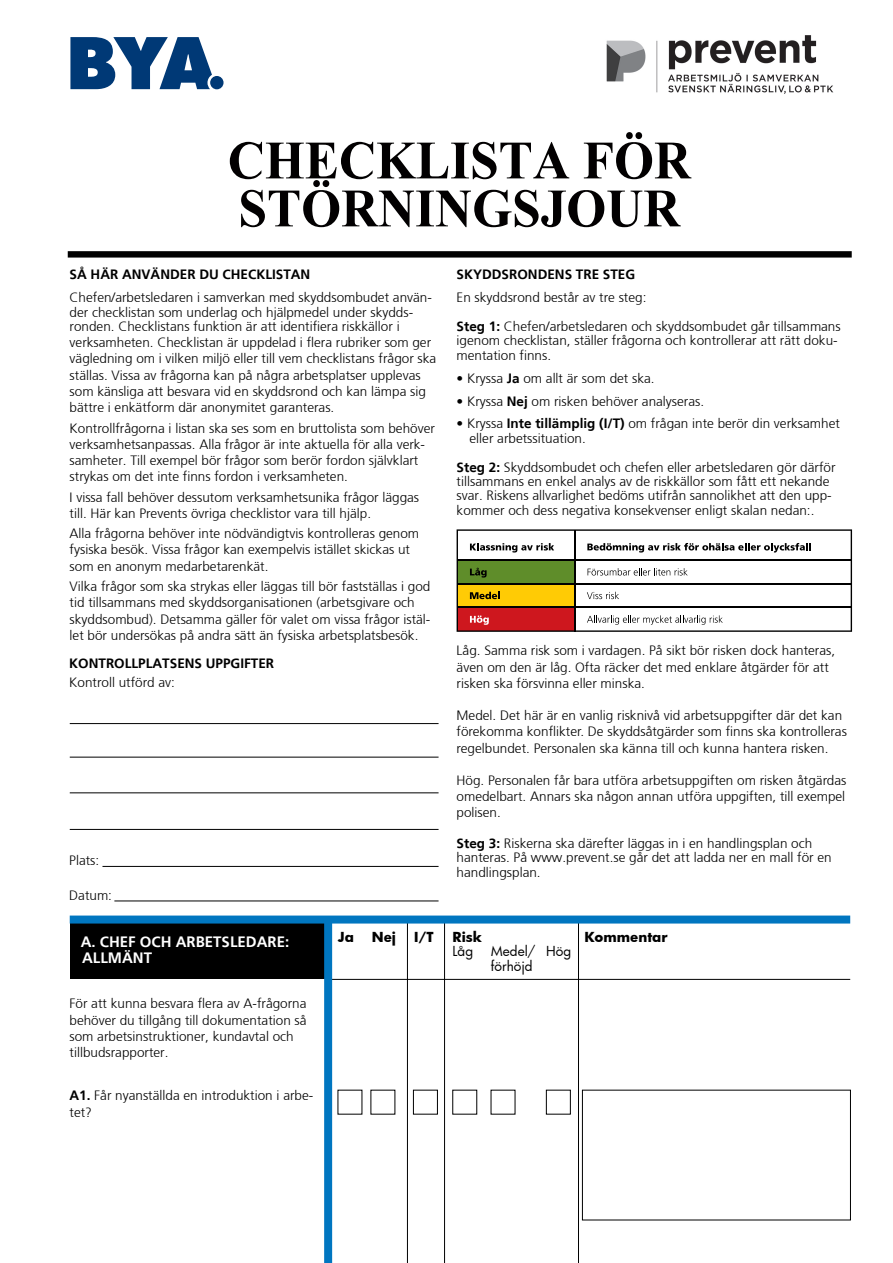
<style>
.page{position:relative;width:893px;height:1263px;background:#fff}
.page>*{position:absolute;margin:0;border:0;box-sizing:border-box;transform-origin:0 0}
.t1{font:700 54px/48px "Times New Roman";color:#020001;scale:.95 1}
.t2{font:700 15px/16.2px "Frutiger 65";color:#fff}
.t3{font:300 13.5px/16.2px "Frutiger 45";color:#000}
.t4{font:700 13.5px "Frutiger 65";color:#000}
.t5{font:700 13.5px "Futura";color:#000}
.t6{font:13.5px/14.4px "Futura";color:#000}
.s1{font-family:"Frutiger 65";font-weight:700}
</style>
<div class="page">
<div style="left:70px;top:917px;width:258px;height:62px;background:#000"></div>
<hr style="left:444px;top:919px;width:1px;height:344px;background:#000">
<hr style="left:407px;top:919px;width:1px;height:344px;background:#000">
<hr style="left:578px;top:919px;width:1px;height:344px;background:#000">
<hr style="left:329px;top:979px;width:521px;height:1px;background:#000">
<div style="left:68px;top:251px;width:784px;height:7px;background:#000"></div>
<svg style="left:70px;top:37px;width:142px;height:52px"></svg>
<div style="left:210px;top:76px;width:14px;height:13px;background:#003976;border-radius:50%"></div>
<div style="left:413px;top:1090px;width:25px;height:24px;border:1px solid #000"></div>
<div style="left:582px;top:1090px;width:269px;height:130px;border:1px solid #000"></div>
<div style="left:546px;top:1090px;width:25px;height:24px;border:1px solid #000"></div>
<div style="left:70px;top:915px;width:780px;height:8px;background:#0076c0"></div>
<div style="left:324px;top:918px;width:8px;height:345px;background:#0076c0"></div>
<svg style="left:457px;top:529px;width:395px;height:103px"></svg>
<hr style="left:70px;top:757px;width:369px;height:1px;background:#000">
<hr style="left:70px;top:792px;width:369px;height:1px;background:#000">
<hr style="left:70px;top:829px;width:369px;height:1px;background:#000">
<hr style="left:102px;top:866px;width:337px;height:1px;background:#000">
<hr style="left:114px;top:901px;width:325px;height:1px;background:#000">
<hr style="left:70px;top:723px;width:369px;height:1px;background:#000">
<img style="left:606px;top:35px;width:228px;height:59px">
<h1 class="t1" style="left:228px;top:135px;width:489px">CHECKLISTA FÖR<br>STÖRNINGSJOUR</h1>
<p class="t4" style="left:70px;top:267px;width:242px">SÅ HÄR ANVÄNDER DU CHECKLISTAN</p>
<p class="t3" style="left:70px;top:291px;width:364px;line-height:14.4px">Chefen/arbetsledaren i samverkan med skyddsombudet använ&shy;der checklistan som underlag och hjälpmedel under skydds&shy;ronden. Checklistans funktion är att identifiera riskkällor i</p>
<p class="t3" style="left:70px;top:335px;width:368px">verksamheten. Checklistan är uppdelad i flera rubriker som ger vägledning om i vilken miljö eller till vem checklistans frågor ska ställas. Vissa av frågorna kan på några arbetsplatser upplevas som känsliga att besvara vid en skyddsrond och kan lämpa sig bättre i enkätform där anonymitet garanteras.</p>
<p class="t3" style="left:70px;top:420px;width:367px">Kontrollfrågorna i listan ska ses som en bruttolista som behöver verksamhetsanpassas. Alla frågor är inte aktuella för alla verk&shy;samheter. Till exempel bör frågor som berör fordon självklart strykas om det inte finns fordon i verksamheten.</p>
<p class="t3" style="left:70px;top:489px;width:351px">I vissa fall behöver dessutom verksamhetsunika frågor läggas till. Här kan Prevents övriga checklistor vara till hjälp.</p>
<p class="t3" style="left:70px;top:526px;width:351px">Alla frågorna behöver inte nödvändigtvis kontrolleras genom fysiska besök. Vissa frågor kan exempelvis istället skickas ut som en anonym medarbetarenkät.</p>
<p class="t3" style="left:70px;top:578px;width:362px">Vilka frågor som ska strykas eller läggas till bör fastställas i god tid tillsammans med skyddsorganisationen (arbetsgivare och skyddsombud). Detsamma gäller för valet om vissa frågor istäl&shy;let bör undersökas på andra sätt än fysiska arbetsplatsbesök.</p>
<p class="t4" style="left:69px;top:655px;width:206px">KONTROLLPLATSENS UPPGIFTER</p>
<p class="t3" style="left:69px;top:674px;width:107px">Kontroll utförd av:</p>
<p class="t3" style="left:69px;top:852px;width:31px">Plats:</p>
<p class="t3" style="left:69px;top:888px;width:44px">Datum:</p>
<p class="t4" style="left:457px;top:267px;width:36px">SKYDDSRONDENS</p>
<p class="t4" style="left:576px;top:267px;width:9px">TRE</p>
<p class="t4" style="left:603px;top:267px;width:34px">STE G</p>
<p class="t3" style="left:457px;top:283px;width:386px;line-height:28.8px">En skyddsrond består av tre steg:<br><span class="s1">STEG 1:</span> Chefen/arbetsledaren och skyddsombudet går tillsammans</p>
<p class="t3" style="left:457px;top:334px;width:383px;line-height:14.4px">igenom checklistan, ställer frågorna och kontrollerar att rätt doku&shy;mentation finns.</p>
<p class="t3" style="left:457px;top:370px;width:200px">• Kryssa <span class="s1">JA</span> om allt är som det ska.</p>
<p class="t3" style="left:457px;top:393px;width:249px">• Kryssa <span class="s1">NEJ</span> om risken behöver analyseras.</p>
<p class="t3" style="left:470px;top:417px;width:372px;line-height:14.4px;text-indent:-13px">• Kryssa <span class="s1">INTE TILLÄMPLIG (I/T)</span> om frågan inte berör din verksamhet eller arbetssituation.</p>
<p class="t3" style="left:457px;top:460px;width:380px;line-height:14.4px"><span class="s1">STEG 2:</span> Skyddsombudet och chefen eller arbetsledaren gör därför tillsammans en enkel analys av de riskkällor som fått ett nekande svar. Riskens allvarlighet bedöms utifrån sannolikhet att den upp&shy;kommer och dess negativa konsekvenser enligt skalan nedan:.</p>
<p class="t3" style="left:457px;top:643px;width:380px">Låg. Samma risk som i vardagen. På sikt bör risken dock hanteras, även om den är låg. Ofta räcker det med enklare åtgärder för att risken ska försvinna eller minska.</p>
<p class="t3" style="left:457px;top:707px;width:392px">Medel. Det här är en vanlig risknivå vid arbetsuppgifter där det kan förekomma konflikter. De skyddsåtgärder som finns ska kontrolleras regelbundet. Personalen ska känna till och kunna hantera risken.</p>
<p class="t3" style="left:457px;top:772px;width:391px;text-align:justify">Hög. Personalen får bara utföra arbetsuppgiften om risken åtgärdas omedelbart. Annars ska någon annan utföra uppgiften, till exempel polisen.</p>
<p class="t3" style="left:457px;top:836px;width:377px;line-height:14.4px"><span class="s1">STEG 3:</span> Riskerna ska därefter läggas in i en handlingsplan och hanteras. På www.prevent.se går det att ladda ner en mall för en handlingsplan.</p>
<p class="t2" style="left:81px;top:934px;width:210px">A. CHEF OCH ARBETSLEDARE:<br>ALLMÄNT</p>
<p class="t3" style="left:70px;top:996px;width:239px">För att kunna besvara flera av A-frågorna behöver du tillgång till dokumentation så som arbetsinstruktioner, kundavtal och tillbudsrapporter.</p>
<p class="t3" style="left:70px;top:1088px;width:245px"><span class="s1">A1.</span> Får nyanställda en introduktion i arbe&shy;tet?</p>
<p class="t5" style="left:338px;top:927px;width:17px">Ja</p>
<p class="t5" style="left:372px;top:927px;width:26px">Nej</p>
<p class="t5" style="left:414px;top:927px;width:21px">I/T</p>
<p class="t5" style="left:453px;top:927px;width:31px">Risk</p>
<p class="t5" style="left:584px;top:927px;width:85px">Kommentar</p>
<p class="t6" style="left:453px;top:944px;width:22px">Låg</p>
<p class="t6" style="left:491px;top:944px;width:82px">Medel/ Hög förhöjd</p>
</div>
